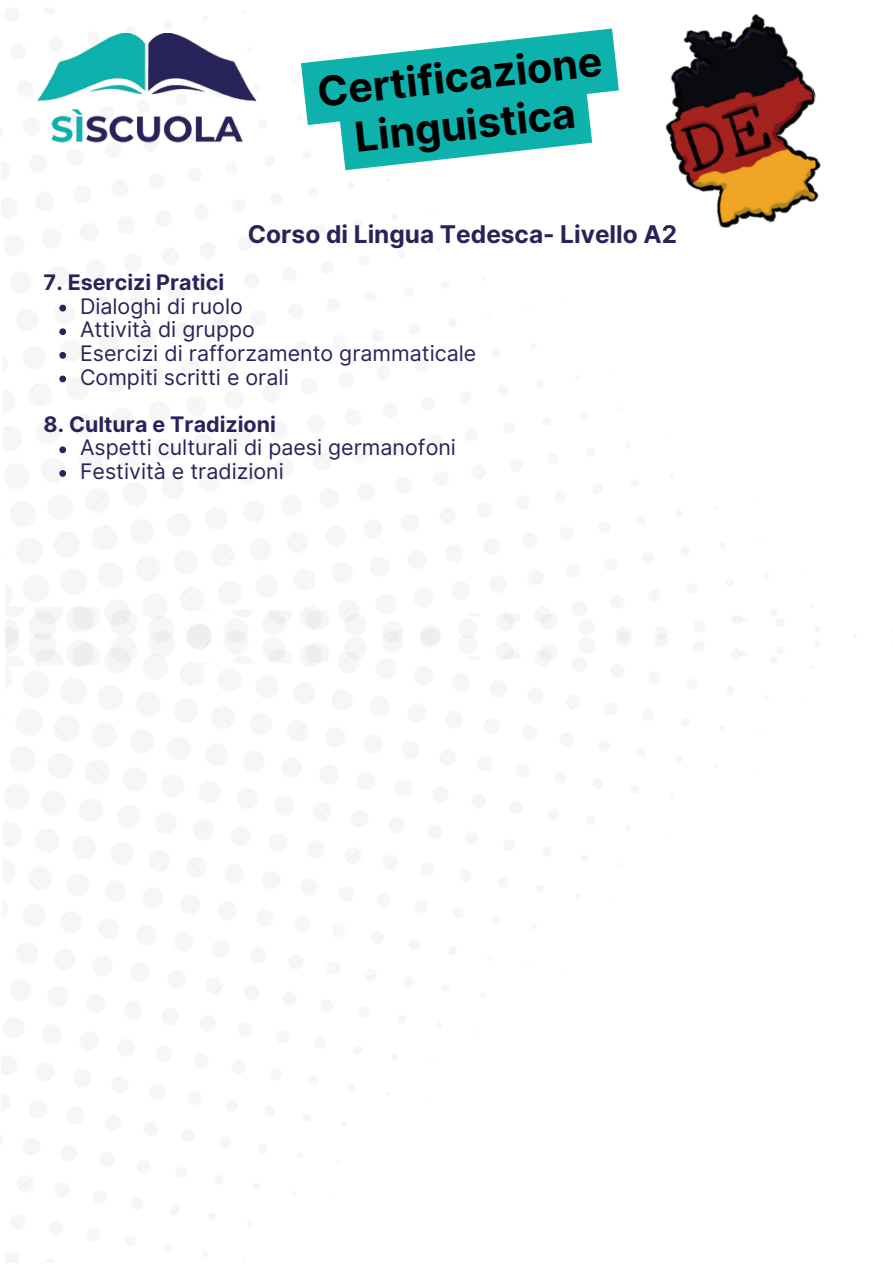
<style>
.page{position:relative;width:893px;height:1264px;background:#fff}
.page>*{position:absolute;margin:0;border:0;box-sizing:border-box;transform-origin:0 0}
.t1{font:700 41.25px/48.9px "Inter";color:#000;text-align:center}
.t2{font:700 24.45px "Inter";color:#28235a}
.t3{font:21.45px "Inter";color:#28235a}
.t4{font:700 21.45px "Inter";color:#28235a}
</style>
<div class="page">
<img style="left:37px;top:33px;width:220px;height:111px">
<svg style="left:59px;top:305px;width:7px;height:6px"></svg>
<svg style="left:59px;top:328px;width:7px;height:7px"></svg>
<svg style="left:59px;top:352px;width:7px;height:7px"></svg>
<svg style="left:59px;top:375px;width:7px;height:7px"></svg>
<svg style="left:59px;top:446px;width:7px;height:7px"></svg>
<svg style="left:59px;top:470px;width:7px;height:7px"></svg>
<img style="left:665px;top:14px;width:156px;height:214px">
<svg style="left:301px;top:29px;width:318px;height:142px;fill:#0eb2ad"></svg>
<p class="t1" style="left:315px;top:67px;width:288px;rotate:-6deg">Certificazione<br>Linguistica</p>
<p class="t4" style="left:44px;top:269px;width:182px">7. Esercizi Pratici</p>
<p class="t2" style="left:248px;top:219px;width:431px">Corso di Lingua Tedesca- Livello A2</p>
<p class="t3" style="left:80px;top:293px;width:164px">Dialoghi di ruolo</p>
<p class="t3" style="left:80px;top:317px;width:176px">Attività di gruppo</p>
<p class="t3" style="left:80px;top:340px;width:398px">Esercizi di rafforzamento grammaticale</p>
<p class="t3" style="left:80px;top:364px;width:210px">Compiti scritti e orali</p>
<p class="t4" style="left:44px;top:411px;width:234px">8. Cultura e Tradizioni</p>
<p class="t3" style="left:80px;top:435px;width:377px">Aspetti culturali di paesi germanofoni</p>
<p class="t3" style="left:80px;top:458px;width:205px">Festività e tradizioni</p>
</div>
